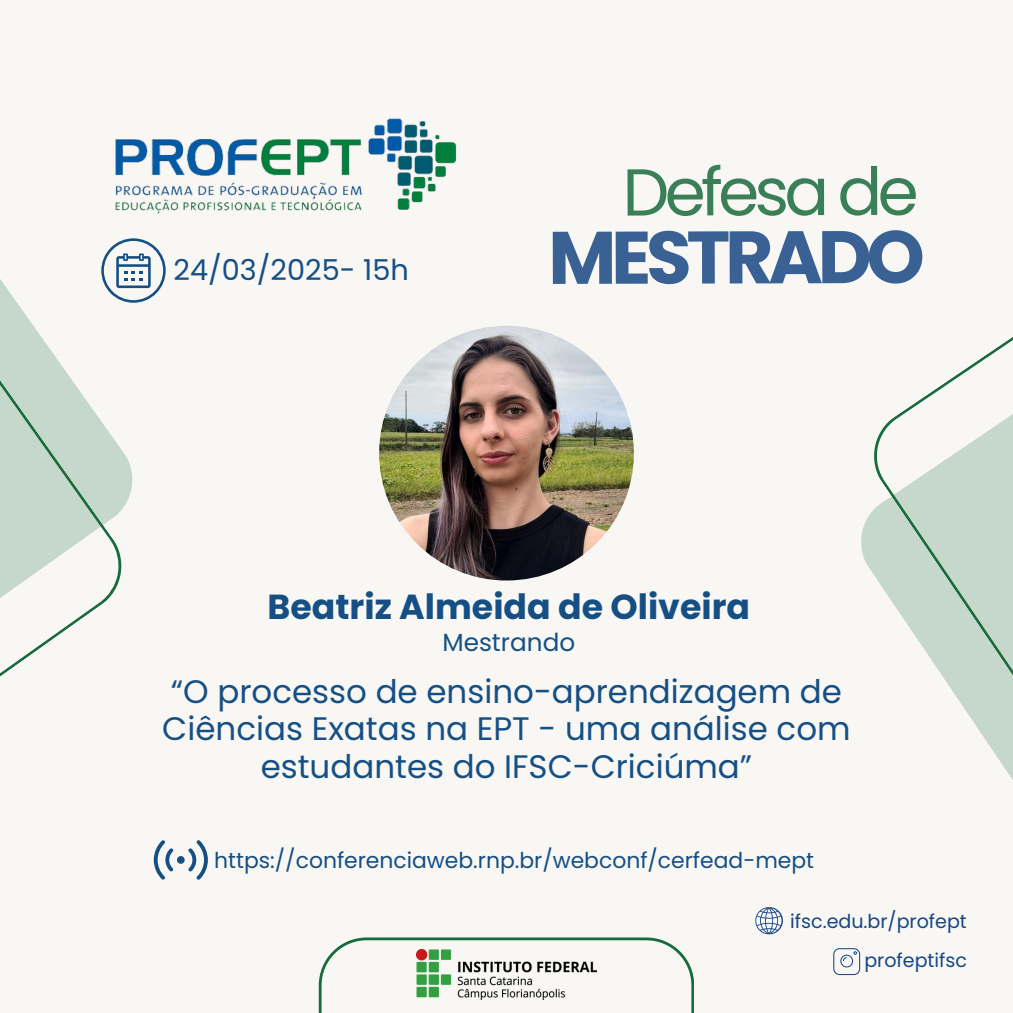
<style>
.page{position:relative;width:1013px;height:1013px;background:#fff}
.page>*{position:absolute;margin:0;border:0;box-sizing:border-box;transform-origin:0 0}
.t1{font:700 74.25px "Poppins";letter-spacing:-.075em;color:#184683}
.t2{font:66.25px "Poppins";letter-spacing:-.075em;color:#176b3d}
.t3{font:700 34.75px "Poppins";color:#154f84}
.t4{font:32.5px/37.5px "Poppins";color:#154f84;text-align:center}
.t5{font:28.75px "Poppins";color:#154f84}
.t6{font:24.75px "Poppins";color:#154f84}
.t7{font:21.88px "Poppins";color:#154f84}
.t8{font:19.12px "Poppins";color:#184683}
</style>
<div class="page">
<div style="left:0;top:0;width:1012px;height:1012px;background:#f8f7f4"></div>
<svg style="left:134px;top:246px;width:31px;height:56px"></svg>
<svg style="left:860px;top:337px;width:152px;height:633px"></svg>
<svg style="left:0;top:246px;width:134px;height:431px"></svg>
<svg style="left:319px;top:937px;width:375px;height:75px"></svg>
<img style="left:416px;top:949px;width:180px;height:50px">
<svg style="left:755px;top:907px;width:27px;height:27px"></svg>
<svg style="left:833px;top:948px;width:27px;height:27px"></svg>
<img style="left:112px;top:118px;width:345px;height:128px">
<img style="left:379px;top:326px;width:255px;height:254px;border-radius:50%">
<svg style="left:154px;top:840px;width:54px;height:39px"></svg>
<p class="t5" style="left:174px;top:249px;width:237px">24/03/2025- 15h</p>
<h2 class="t2" style="left:622px;top:146px;width:298px">Defesa de</h2>
<h1 class="t1" style="left:548px;top:205px;width:378px">MESTRADO</h1>
<p class="t3" style="left:267px;top:582px;width:484px">Beatriz Almeida de Oliveira</p>
<h5 class="t6" style="left:442px;top:625px;width:134px">Mestrando</h5>
<h1 class="t4" style="left:162px;top:672px;width:690px">“O processo de ensino-aprendizagem de<br>Ciências Exatas na EPT - uma análise com estudantes do IFSC-Criciúma”</h1>
<h3 class="t7" style="left:214px;top:845px;width:601px">https://conferenciaweb.rnp.br/webconf/cerfead-mept</h3>
<h2 class="t8" style="left:790px;top:907px;width:178px">ifsc.edu.br/profept</h2>
<p class="t8" style="left:864px;top:947px;width:104px">profeptifsc</p>
</div>
